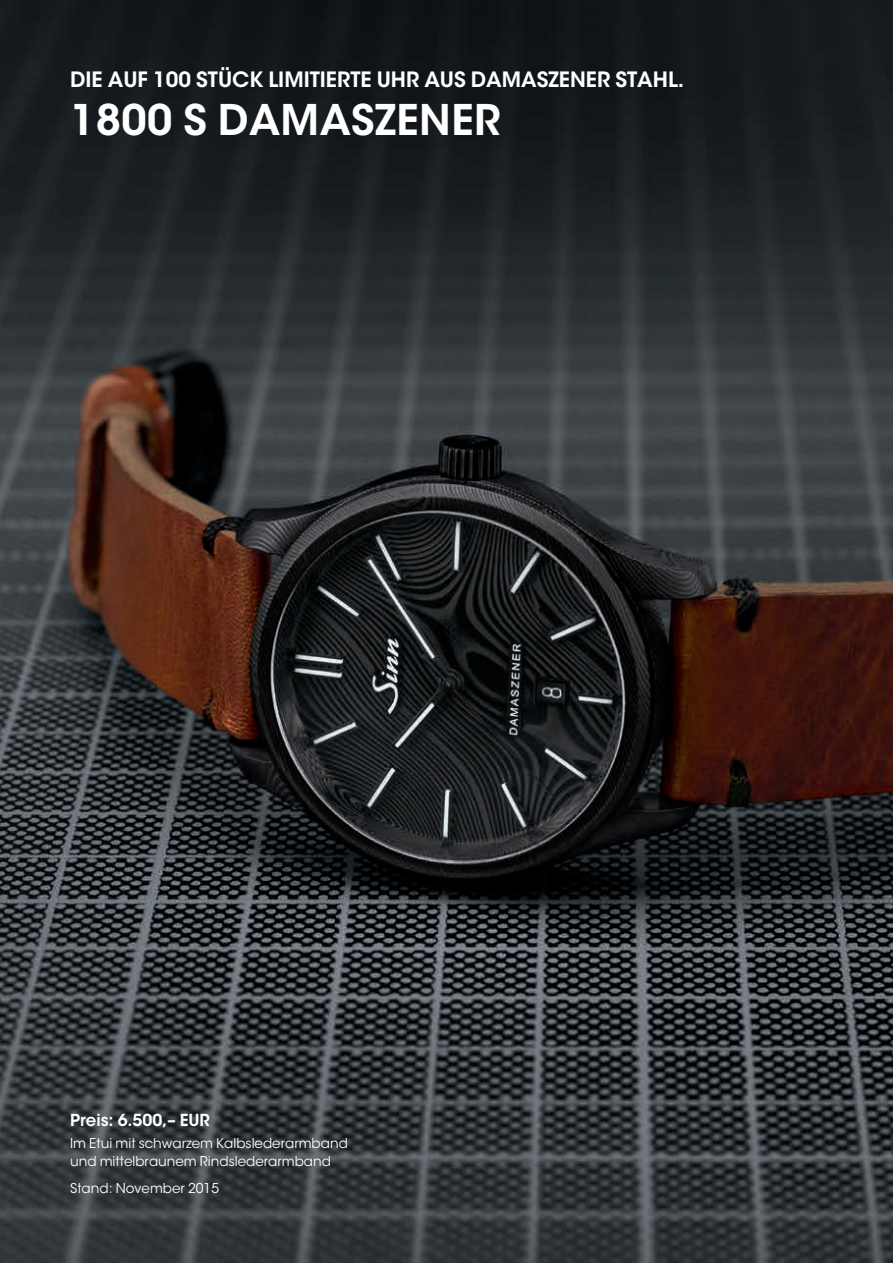
<style>
.page{position:relative;width:893px;height:1263px;background:#fff}
.page>*{position:absolute;margin:0;border:0;box-sizing:border-box;transform-origin:0 0}
.t1{font:600 42px "ITC Avant Garde Std";letter-spacing:.01em;color:#fff}
.t2{font:600 21px "ITC Avant Garde Std";color:#fff}
.t3{font:600 16.5px "ITC Avant Garde Std";color:#fff}
.t4{font:13.5px/18px "ITC Avant Garde Std";color:#fff}
</style>
<div class="page">
<img style="left:0;top:0;width:893px;height:1263px">
<h2 class="t2" style="left:70px;top:66px;width:616px">DIE AUF 100 STÜCK LIMITIERTE UHR AUS DAMASZENER STAHL.</h2>
<h1 class="t1" style="left:70px;top:93px;width:214px">1800 S DAMA</h1>
<h1 class="t1" style="left:351px;top:93px;width:50px">SZENER</h1>
<p class="t3" style="left:70px;top:1109px;width:121px">PREIS: 6.500,– EUR</p>
<p class="t4" style="left:70px;top:1134px;width:279px">Im Etui mit schwarzem Kalbslederarmband und mittelbraunem Rindslederarmband</p>
<p class="t4" style="left:70px;top:1179px;width:150px">Stand: November 2015</p>
</div>
